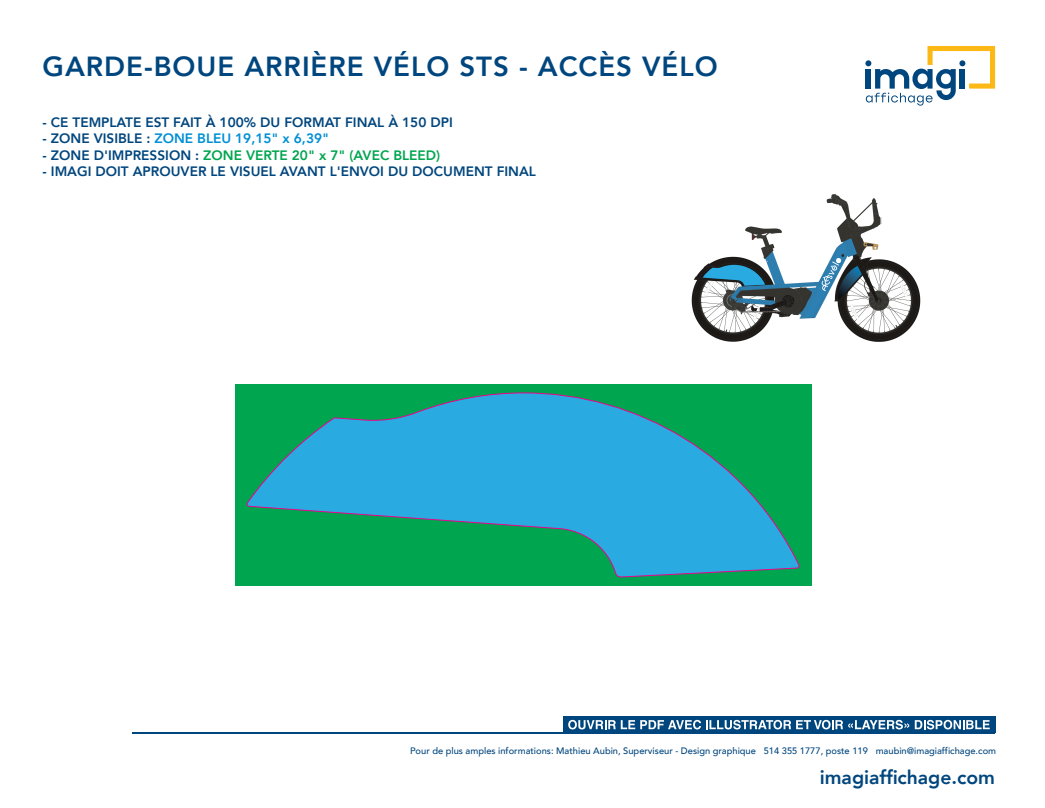
<style>
.page{position:relative;width:1045px;height:808px;background:#fff}
.page>*{position:absolute;margin:0;border:0;box-sizing:border-box;transform-origin:0 0}
.t1{font:800 27.6px "Avenir";letter-spacing:.035em;color:#00467e}
.t2{font:800 19.32px "Avenir";color:#00467e}
.t3{font:800 13.6px "Avenir";color:#00467e}
.t4{font:800 13.6px "Avenir";color:#00a54f}
.t5{font:800 13.6px "Avenir";color:#008fd5}
.t6{font:500 9.32px "Avenir";color:#00467e}
.s1{color:#00467e}
</style>
<div class="page">
<div style="left:235px;top:384px;width:576px;height:201px;background:#00a54f"></div>
<svg style="left:246px;top:392px;width:554px;height:185px"></svg>
<hr style="left:133px;top:732px;width:862px;height:1px;background:#00467e">
<div style="left:563px;top:715px;width:432px;height:17px;background:#00467e"></div>
<svg style="left:568px;top:719px;width:421px;height:10px"></svg>
<svg style="left:865px;top:46px;width:130px;height:60px"></svg>
<img style="left:691px;top:194px;width:230px;height:148px">
<svg style="left:703px;top:265px;width:62px;height:20px"></svg>
<h1 class="t1" style="left:43px;top:45px;width:676px">GARDE-BOUE ARRIÈRE VÉLO STS - ACCÈS VÉLO</h1>
<h3 class="t3" style="left:43px;top:112px;width:412px">- CE TEMPLATE EST FAIT À 100% DU FORMAT FINAL À 150 DPI</h3>
<h3 class="t5" style="left:43px;top:128px;width:288px"><span class="s1">- ZONE VISIBLE :</span> ZONE BLEU 19,15" x 6,39"</h3>
<h3 class="t4" style="left:43px;top:144px;width:399px"><span class="s1">- ZONE D'IMPRESSION :</span> ZONE VERTE 20" x 7" (AVEC BLEED)</h3>
<h3 class="t3" style="left:43px;top:161px;width:495px">- IMAGI DOIT APROUVER LE VISUEL AVANT L'ENVOI DU DOCUMENT FINAL</h3>
<p class="t6" style="left:410px;top:742px;width:587px">Pour de plus amples informations: Mathieu Aubin, Superviseur - Design graphique 514 355 1777, poste 119 maubin@imagiaffichage.com</p>
<h2 class="t2" style="left:820px;top:762px;width:177px">imagiaffichage.com</h2>
</div>
